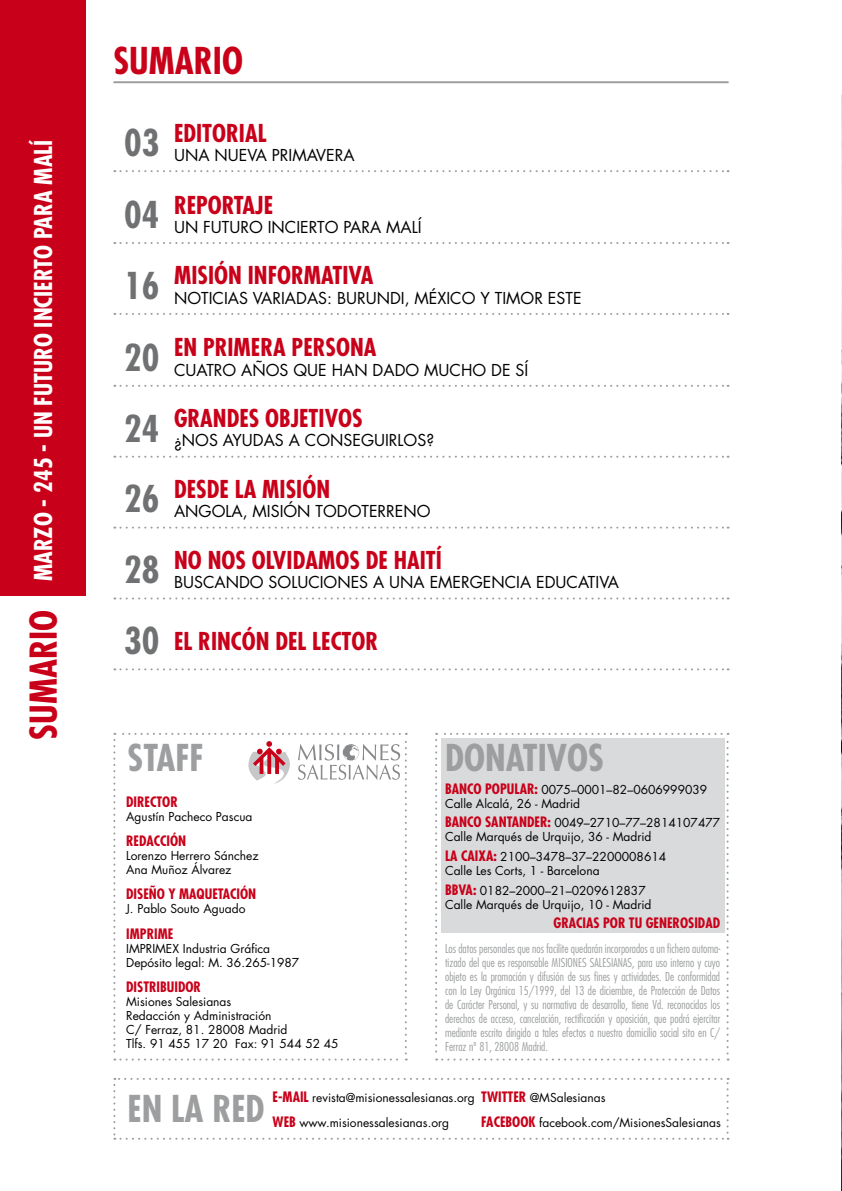
<style>
.page{position:relative;width:842px;height:1191px;background:#fff}
.page>*{position:absolute;margin:0;border:0;box-sizing:border-box;transform-origin:0 0}
.t1{font:700 condensed 36px "Futura";color:#9c9e9f}
.t2{font:700 condensed 36px/71.2px "Futura";color:#707172;text-align:justify}
.t3{font:700 condensed 36px "Futura";color:#c90019}
.t4{font:700 condensed 24px "Futura";color:#c90019}
.t5{font:700 condensed 24px "Futura";color:#fff}
.t6{font:16px "Futura";color:#000}
.t7{font:700 condensed 14px "Futura";color:#c90019}
.t8{font:12px/14px "Futura";color:#000}
.t9{font:300 condensed 12px/14px "Futura";color:#9c9e9f;text-align:justify}
.s1{font-weight:700;font-stretch:condensed;font-size:14px;color:#c90019}
</style>
<div class="page">
<img style="left:841px;top:95px;width:1px;height:1096px">
<div style="left:0;top:0;width:85px;height:595px;background:#c90019"></div>
<hr style="left:113px;top:81px;width:616px;height:2px;background:#9c9e9f">
<svg style="left:435px;top:733px;width:294px;height:327px"></svg>
<svg style="left:113px;top:1078px;width:616px;height:61px"></svg>
<svg style="left:113px;top:733px;width:294px;height:327px"></svg>
<svg style="left:114px;top:170px;width:615px;height:2px"></svg>
<svg style="left:114px;top:242px;width:615px;height:2px"></svg>
<svg style="left:114px;top:313px;width:615px;height:2px"></svg>
<svg style="left:114px;top:385px;width:615px;height:2px"></svg>
<svg style="left:114px;top:456px;width:615px;height:2px"></svg>
<svg style="left:114px;top:526px;width:615px;height:2px"></svg>
<svg style="left:114px;top:597px;width:615px;height:2px"></svg>
<svg style="left:114px;top:668px;width:615px;height:2px"></svg>
<h2 class="t5" style="left:28px;top:581px;width:443px;rotate:-90deg">MARZO - 245 - UN FUTURO INCIERTO PARA MALÍ</h2>
<h1 class="t3" style="left:21px;top:740px;width:131px;rotate:-90deg">SUMARIO</h1>
<h1 class="t3" style="left:113px;top:38px;width:131px">SUMARIO</h1>
<h1 class="t2" style="left:124px;top:107px;width:37px">03<br>04<br>16<br>20<br>24<br>26<br>28<br>30</h1>
<h2 class="t4" style="left:174px;top:118px;width:94px">EDITORIAL</h2>
<h3 class="t6" style="left:174px;top:145px;width:130px">UNA NUEVA prImavera</h3>
<h2 class="t4" style="left:174px;top:190px;width:101px">REPORTAJE</h2>
<h3 class="t6" style="left:174px;top:217px;width:249px">UN FUTURO INCIERTO PARA MALÍ</h3>
<h2 class="t4" style="left:174px;top:261px;width:201px">MISIÓN INFORMATIVA</h2>
<h3 class="t6" style="left:174px;top:287px;width:90px">NOTICIAS variadas</h3>
<h3 class="t6" style="left:327px;top:287px;width:121px">: BURUNDI, México</h3>
<h3 class="t6" style="left:480px;top:287px;width:25px">y timor</h3>
<h3 class="t6" style="left:548px;top:287px;width:9px">este</h3>
<h2 class="t4" style="left:174px;top:332px;width:204px">EN PRIMERA PERSONA</h2>
<h3 class="t6" style="left:174px;top:359px;width:170px">CUATRO años que han</h3>
<h3 class="t6" style="left:373px;top:359px;width:13px">dado</h3>
<h3 class="t6" style="left:424px;top:359px;width:14px">mucho</h3>
<h3 class="t6" style="left:491px;top:359px;width:32px">de sí</h3>
<h2 class="t4" style="left:174px;top:403px;width:190px">GRANDES OBJETIVOS</h2>
<h3 class="t6" style="left:174px;top:430px;width:262px">¿NOS AYUDAS A CONSEGUIRLOS?</h3>
<h2 class="t4" style="left:174px;top:474px;width:158px">DESDE LA MISIÓN</h2>
<h3 class="t6" style="left:174px;top:501px;width:87px">ANGOLA, misi</h3>
<h3 class="t6" style="left:283px;top:501px;width:44px">ón todoterreno</h3>
<h2 class="t4" style="left:174px;top:545px;width:269px">NO NOS OLVIDAMOS DE HAITÍ</h2>
<h3 class="t6" style="left:174px;top:572px;width:12px">buscando</h3>
<h3 class="t6" style="left:269px;top:572px;width:11px">soluciones</h3>
<h3 class="t6" style="left:373px;top:572px;width:29px">a una</h3>
<h3 class="t6" style="left:430px;top:572px;width:12px">emergencia</h3>
<h3 class="t6" style="left:536px;top:572px;width:11px">educativa</h3>
<h2 class="t4" style="left:174px;top:626px;width:206px">EL RINCÓN DEL LECTOR</h2>
<h1 class="t1" style="left:128px;top:735px;width:78px">STAFF</h1>
<p class="t7" style="left:126px;top:793px;width:53px">DIRECTOR</p>
<p class="t8" style="left:126px;top:809px;width:128px">Agustín Pacheco Pascua</p>
<p class="t7" style="left:126px;top:832px;width:62px">REDACCIÓN</p>
<p class="t8" style="left:126px;top:849px;width:134px">Lorenzo Herrero Sánchez<br>Ana Muñoz Álvarez</p>
<p class="t7" style="left:126px;top:885px;width:132px">DISEÑO Y MAQUETACIÓN</p>
<p class="t8" style="left:126px;top:902px;width:121px">J. Pablo Souto Aguado</p>
<p class="t7" style="left:126px;top:925px;width:12px">IMPRIME</p>
<p class="t8" style="left:126px;top:941px;width:175px">IMPRIMEX Industria Gráfica<br>Depósito legal: M. 36.265-1987</p>
<p class="t7" style="left:126px;top:978px;width:15px">DISTRIBUIDOR</p>
<p class="t8" style="left:126px;top:995px;width:214px">Misiones Salesianas<br>Redacción y Administración<br>C/ Ferraz, 81. 28008 Madrid<br>Tlfs. 91 455 17 20 Fax: 91 544 52 45</p>
<h1 class="t1" style="left:445px;top:735px;width:160px">DONATIVOS</h1>
<p class="t7" style="left:445px;top:780px;width:16px">BANCO</p>
<p class="t7" style="left:485px;top:780px;width:15px">POPULAR</p>
<p class="t8" style="left:445px;top:782px;width:264px;text-indent:89px"><span class="s1">:</span> 0075–0001–82–0606999039<br>Calle Alcalá, 26 - Madrid</p>
<p class="t7" style="left:445px;top:813px;width:16px">BANCO</p>
<p class="t7" style="left:485px;top:813px;width:15px">SANTANDER</p>
<p class="t8" style="left:445px;top:816px;width:277px;text-indent:102px"><span class="s1">:</span> 0049–2710–77–2814107477<br>Calle Marqués de Urquijo, 36 - Madrid</p>
<p class="t8" style="left:445px;top:849px;width:223px"><span class="s1">LA CAIXA:</span> 2100–3478–37–2200008614<br>Calle Les Corts, 1 - Barcelona</p>
<p class="t8" style="left:445px;top:883px;width:208px"><span class="s1">BBVA:</span> 0182–2000–21–0209612837<br>Calle Marqués de Urquijo, 10 - Madrid</p>
<p class="t7" style="left:553px;top:914px;width:168px">GRACIAS POR TU GENEROSIDAD</p>
<p class="t9" style="left:445px;top:941px;width:277px">Los datos personales que nos facilite quedarán incorporados a un fichero automa&shy;tizado del que es responsable MISIONES SALESIANAS, para uso interno y cuyo objeto es la promoción y difusión de sus fines y actividades. De conformidad con la Ley Orgánica 15/1999, del 13 de diciembre, de Protección de Datos de Carácter Personal, y su normativa de desarrollo, tiene Vd. reconocidos los derechos de acceso, cancelación, rectificación y oposición, que podrá ejercitar mediante escrito dirigido a tales efectos a nuestro domicilio social sito en C/ Ferraz nº 81, 28008 Madrid.</p>
<h1 class="t1" style="left:128px;top:1086px;width:139px">EN LA RED</h1>
<p class="t8" style="left:273px;top:1084px;width:204px;line-height:25.4px"><span class="s1">E-MAIL</span> revista@misionessalesianas.org<br><span class="s1">WEB</span> www.misionessalesianas.org</p>
<p class="t8" style="left:481px;top:1090px;width:126px"><span class="s1">TWITTER</span> @MSalesianas</p>
<p class="t7" style="left:481px;top:1113px;width:13px">FACEBOO</p>
<p class="t8" style="left:528px;top:1116px;width:194px"><span class="s1">K</span> facebook.com/MisionesSalesianas</p>
</div>
